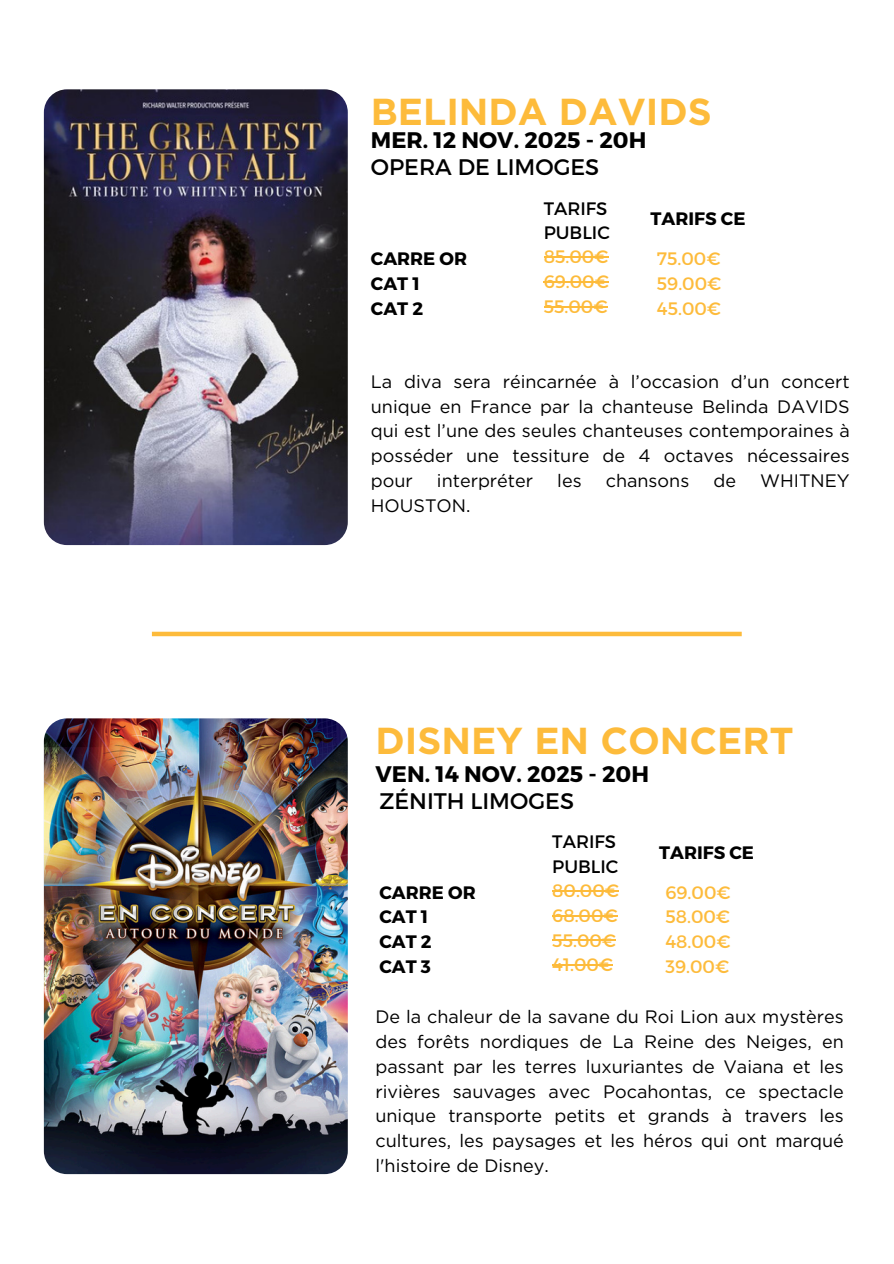
<style>
.page{position:relative;width:894px;height:1264px;background:#fff}
.page>*{position:absolute;margin:0;border:0;box-sizing:border-box;transform-origin:0 0}
.t1{font:700 37.5px "Gotham";color:#fdbb3b}
.t2{font:700 22.5px "Montserrat";color:#000}
.t3{font:22.5px "Montserrat";color:#000}
.t4{font:18px/24.8px "Gotham";color:#000;text-align:justify}
.t5{font:18px "Montserrat";color:#fdbb3b}
.t6{font:700 18px/24.8px "Montserrat";color:#000}
.t7{font:18px/24.8px "Montserrat";color:#000}
</style>
<div class="page">
<div style="left:152px;top:631px;width:589px;height:5px;background:#fdbb3b"></div>
<img style="left:44px;top:89px;width:304px;height:456px;border-radius:23px">
<img style="left:44px;top:718px;width:304px;height:456px;border-radius:23px">
<hr style="left:543px;top:256px;width:65px;height:2px;background:#fdbb3b">
<hr style="left:543px;top:281px;width:65px;height:1px;background:#fdbb3b">
<hr style="left:543px;top:306px;width:64px;height:1px;background:#fdbb3b">
<hr style="left:552px;top:890px;width:67px;height:1px;background:#fdbb3b">
<hr style="left:552px;top:915px;width:65px;height:1px;background:#fdbb3b">
<hr style="left:552px;top:939px;width:64px;height:1px;background:#fdbb3b">
<hr style="left:552px;top:964px;width:61px;height:1px;background:#fdbb3b">
<h1 class="t1" style="left:371px;top:89px;width:342px">BELINDA DAVIDS</h1>
<h2 class="t2" style="left:371px;top:125px;width:277px">MER. 12 NOV. 2025 - 20H</h2>
<h3 class="t3" style="left:371px;top:152px;width:230px">OPERA DE LIMOGES</h3>
<h3 class="t7" style="left:543px;top:195px;width:68px">TARIFS<br>PUBLIC</h3>
<p class="t6" style="left:371px;top:245px;width:98px">CARRE OR<br>CAT 1<br>CAT 2</p>
<p class="t5" style="left:543px;top:245px;width:66px">85.00€</p>
<p class="t5" style="left:543px;top:270px;width:67px">69.00€</p>
<p class="t5" style="left:543px;top:295px;width:65px">55.00€</p>
<h2 class="t6" style="left:650px;top:205px;width:96px">TARIFS CE</h2>
<p class="t5" style="left:656px;top:247px;width:65px">75.00€</p>
<p class="t5" style="left:656px;top:272px;width:66px">59.00€</p>
<h1 class="t5" style="left:656px;top:296px;width:66px">45.00€</h1>
<h4 class="t4" style="left:371px;top:369px;width:480px">La diva sera réincarnée à l’occasion d’un concert unique en France par la chanteuse Belinda DAVIDS qui est l’une des seules chanteuses contemporaines à posséder une tessiture de 4 octaves nécessaires pour</h4>
<h4 class="t4" style="left:437px;top:468px;width:98px">interpréter</h4>
<h4 class="t4" style="left:557px;top:468px;width:26px">les</h4>
<h4 class="t4" style="left:605px;top:468px;width:85px">chansons</h4>
<h4 class="t4" style="left:713px;top:468px;width:24px">de</h4>
<h4 class="t4" style="left:760px;top:468px;width:91px">WHITNEY</h4>
<h4 class="t4" style="left:371px;top:493px;width:101px">HOUSTON.</h4>
<p class="t1" style="left:375px;top:717px;width:420px">DISNEY EN CONCERT</p>
<p class="t2" style="left:375px;top:759px;width:275px">VEN. 14 NOV. 2025 - 20H</p>
<p class="t3" style="left:379px;top:786px;width:196px">ZÉNITH LIMOGES</p>
<p class="t7" style="left:552px;top:828px;width:68px">TARIFS<br>PUBLIC</p>
<h4 class="t6" style="left:379px;top:879px;width:98px">CARRE OR<br>CAT 1<br>CAT 2<br>CAT 3</h4>
<h5 class="t5" style="left:552px;top:878px;width:68px">80.00€</h5>
<p class="t5" style="left:552px;top:903px;width:67px">68.00€</p>
<p class="t5" style="left:552px;top:928px;width:65px">55.00€</p>
<p class="t5" style="left:552px;top:953px;width:62px">41.00€</p>
<p class="t6" style="left:659px;top:838px;width:96px">TARIFS CE</p>
<p class="t5" style="left:665px;top:880px;width:67px">69.00€</p>
<h4 class="t5" style="left:665px;top:905px;width:66px">58.00€</h4>
<p class="t5" style="left:665px;top:930px;width:67px">48.00€</p>
<p class="t5" style="left:665px;top:954px;width:65px">39.00€</p>
<h4 class="t4" style="left:375px;top:1004px;width:469px">De la chaleur de la savane du Roi Lion aux mystères des forêts nordiques de La Reine des Neiges, en passant par les terres luxuriantes de Vaiana et les rivières sauvages avec Pocahontas, ce spectacle unique transporte petits et grands à travers les cultures, les paysages et les héros qui ont marqué l'histoire de Disney.</h4>
</div>
